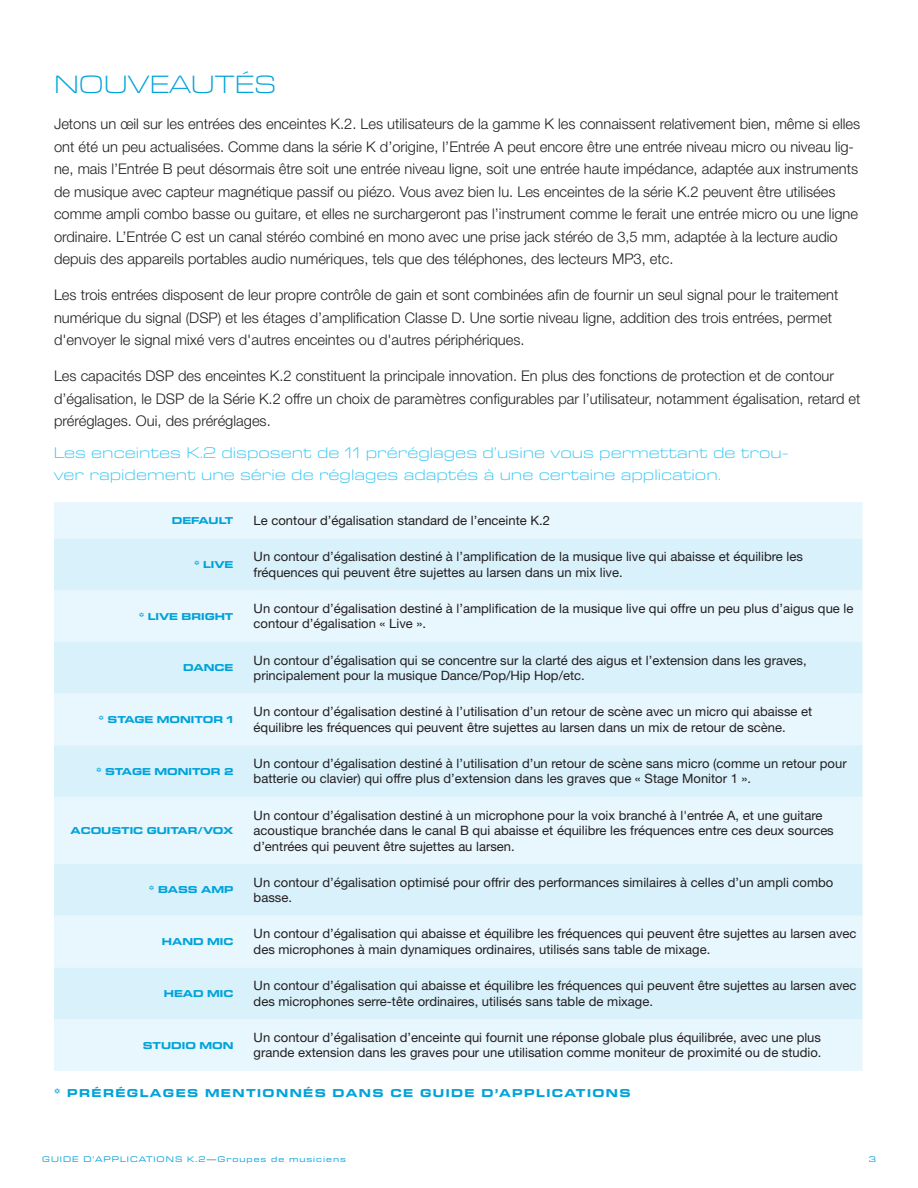
<style>
.page{position:relative;width:918px;height:1188px;background:#fff}
.page>*{position:absolute;margin:0;border:0;box-sizing:border-box;transform-origin:0 0}
.Heading{font:300 expanded 25.5px "Eurostile Next LT Pro";color:#00a3da}
.Body_Copy{font:300 expanded 15.6px/22.5px "Eurostile Next LT Pro";color:#30c5f3}
.Body_Copy-2{font:300 14.7px/22.5px "Helvetica Neue LT Pro";color:#231f20}
.Table_Copy{font:12.9px/15.5px "Helvetica Neue LT Pro";color:#231f20}
.Subheader_1{font:700 expanded 11.7px "Eurostile Next LT Pro";letter-spacing:.12em;color:#00a3da}
.Table_Left_Blue{font:700 expanded 10.2px "Eurostile Next LT Pro";color:#00a3da}
.t1{font:expanded 8.25px "Eurostile Next LT Pro";letter-spacing:.12em;color:#00a3da}
.s1{color:#11161f}
</style>
<div class="page">
<div style="left:54px;top:502px;width:808px;height:569px;background:#e8f6fd"></div>
<svg style="left:54px;top:538px;width:808px;height:481px;background:#dff3fb"></svg>
<p class="Heading" style="left:54px;top:71px;width:224px">NOUVEAUTÉS</p>
<p class="Body_Copy-2" style="left:54px;top:113px;width:808px">Jetons un œil sur les entrées des enceintes K.2. Les utilisateurs de la gamme K les connaissent relativement bien, même si elles ont été un peu actualisées. Comme dans la série K d’origine, l’Entrée A peut encore être une entrée niveau micro ou niveau lig&shy;ne, mais l’Entrée B peut désormais être soit une entrée niveau ligne, soit une entrée haute impédance, adaptée aux instruments de musique avec capteur magnétique passif ou piézo. Vous avez bien lu. Les enceintes de la série K.2 peuvent être utilisées comme ampli combo basse ou guitare, et elles ne surchargeront pas l’instrument comme le ferait une entrée micro ou une ligne ordinaire. L’Entrée C est un canal stéréo combiné en mono avec une prise jack stéréo de 3,5 mm, adaptée à la lecture audio depuis des appareils portables audio numériques, tels que des téléphones, des lecteurs MP3, etc.</p>
<p class="Body_Copy-2" style="left:54px;top:284px;width:786px">Les trois entrées disposent de leur propre contrôle de gain et sont combinées afin de fournir un seul signal pour le traitement numérique du signal (DSP) et les étages d’amplification Classe D. Une sortie niveau ligne, addition des trois entrées, permet d'envoyer le signal mixé vers d'autres enceintes ou d'autres périphériques.</p>
<p class="Body_Copy-2" style="left:54px;top:365px;width:808px">Les capacités DSP des enceintes K.2 constituent la principale innovation. En plus des fonctions de protection et de contour d’égalisation, le DSP de la Série K.2 offre un choix de paramètres configurables par l’utilisateur, notamment égalisation, retard et préréglages. Oui, des préréglages.</p>
<p class="Body_Copy" style="left:54px;top:442px;width:737px">Les enceintes K.2 disposent de 11 préréglages d’usine vous permettant de trou&shy;ver rapidement une série de réglages adaptés à une certaine application.</p>
<p class="Table_Left_Blue" style="left:172px;top:515px;width:63px">DEFAULT</p>
<p class="Table_Copy" style="left:254px;top:512px;width:298px">Le contour d’égalisation standard de l’enceinte K.2</p>
<p class="Table_Left_Blue" style="left:194px;top:559px;width:41px">* LIVE</p>
<p class="Table_Copy" style="left:254px;top:549px;width:551px">Un contour d’égalisation destiné à l’amplification de la musique live qui abaisse et équilibre les fréquences qui peuvent être sujettes au larsen dans un mix live.</p>
<p class="Table_Left_Blue" style="left:139px;top:610px;width:96px">* LIVE BRIGHT</p>
<p class="Table_Copy" style="left:254px;top:600px;width:601px">Un contour d’égalisation destiné à l’amplification de la musique live qui offre un peu plus d’aigus que le contour d’égalisation « Live ».</p>
<p class="Table_Left_Blue" style="left:183px;top:662px;width:52px">DANCE</p>
<p class="Table_Copy" style="left:254px;top:652px;width:555px">Un contour d’égalisation qui se concentre sur la clarté des aigus et l’extension dans les graves, principalement pour la musique Dance/Pop/Hip Hop/etc.</p>
<p class="Table_Left_Blue" style="left:99px;top:714px;width:136px">* STAGE MONITOR 1</p>
<p class="Table_Copy" style="left:254px;top:704px;width:560px">Un contour d’égalisation destiné à l’utilisation d’un retour de scène avec un micro qui abaisse et équilibre les fréquences qui peuvent être sujettes au larsen dans un mix de retour de scène.</p>
<p class="Table_Left_Blue" style="left:96px;top:765px;width:139px">* STAGE MONITOR 2</p>
<p class="Table_Copy" style="left:254px;top:755px;width:595px">Un contour d’égalisation destiné à l’utilisation d’un retour de scène sans micro (comme un retour pour batterie ou clavier) qui offre plus d’extension dans les graves que « Stage Monitor 1 ».</p>
<p class="Table_Left_Blue" style="left:71px;top:825px;width:164px">ACOUSTIC GUITAR/VOX</p>
<p class="Table_Copy" style="left:254px;top:807px;width:582px">Un contour d’égalisation destiné à un microphone pour la voix branché à l'entrée A, et une guitare acoustique branchée dans le canal B qui abaisse et équilibre les fréquences entre ces deux sources d’entrées qui peuvent être sujettes au larsen.</p>
<p class="Table_Left_Blue" style="left:149px;top:884px;width:86px">* BASS AMP</p>
<p class="Table_Copy" style="left:254px;top:874px;width:581px">Un contour d’égalisation optimisé pour offrir des performances similaires à celles d’un ampli combo basse.</p>
<p class="Table_Left_Blue" style="left:162px;top:936px;width:73px">HAND MIC</p>
<p class="Table_Copy" style="left:254px;top:926px;width:604px">Un contour d’égalisation qui abaisse et équilibre les fréquences qui peuvent être sujettes au larsen avec des microphones à main dynamiques ordinaires, utilisés sans table de mixage.</p>
<p class="Table_Left_Blue" style="left:164px;top:988px;width:71px">HEAD MIC</p>
<p class="Table_Copy" style="left:254px;top:978px;width:604px">Un contour d’égalisation qui abaisse et équilibre les fréquences qui peuvent être sujettes au larsen avec des microphones serre-tête ordinaires, utilisés sans table de mixage.</p>
<p class="Table_Left_Blue" style="left:143px;top:1039px;width:92px">STUDIO MON</p>
<p class="Table_Copy" style="left:254px;top:1029px;width:569px">Un contour d’égalisation d’enceinte qui fournit une réponse globale plus équilibrée, avec une plus grande extension dans les graves pour une utilisation comme moniteur de proximité ou de studio.</p>
<p class="Subheader_1" style="left:54px;top:1086px;width:578px">* PRÉRÉGLAGES MENTIONNÉS DANS CE GUIDE D’APPLICATIONS</p>
<p class="t1" style="left:42px;top:1155px;width:305px">GUIDE D’APPLICATIONS K.2<span class="s1">—</span>Groupes de musiciens</p>
<p class="t1" style="left:869px;top:1155px;width:9px">3</p>
</div>
